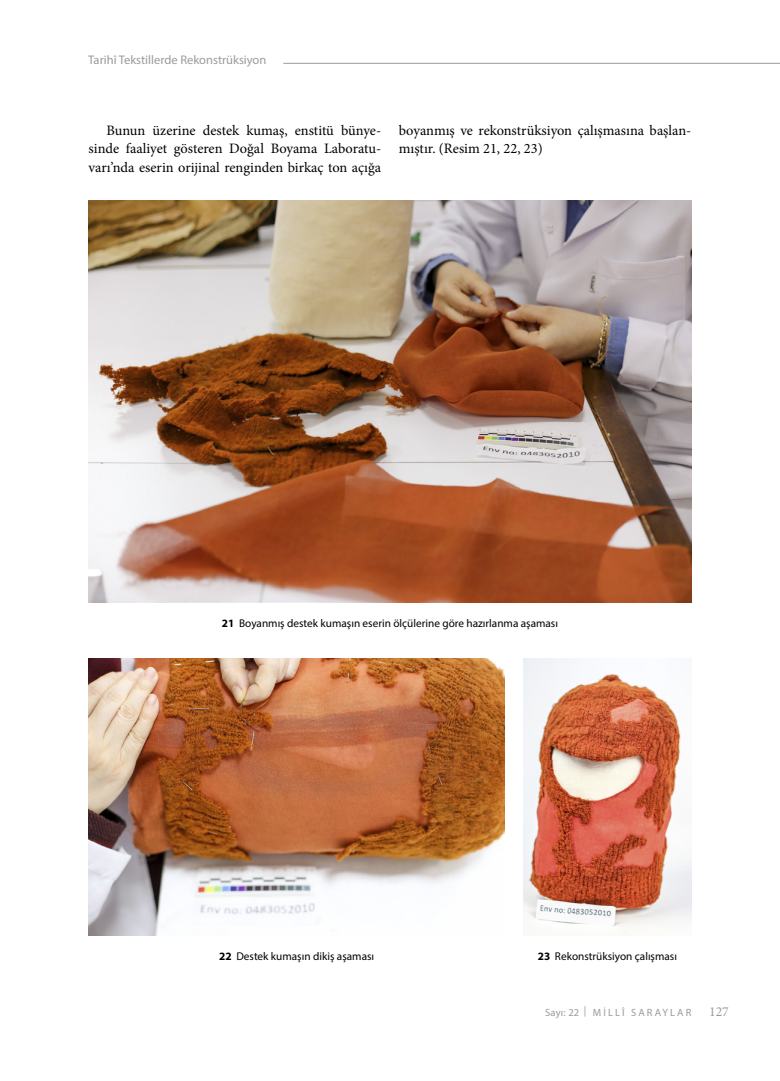
<style>
.page{position:relative;width:780px;height:1081px;background:#fff}
.page>*{position:absolute;margin:0;border:0;box-sizing:border-box;transform-origin:0 0}
.t1{font:14.38px/18.8px "Minion Pro";color:#000;text-align:justify}
.t2{font:13.75px "Minion Pro";color:#9c9b9b}
.t3{font:12.5px "Myriad Pro";color:#9c9b9b}
.t4{font:11.25px "Myriad Pro";color:#000}
.t5{font:10.5px "Myriad Pro";letter-spacing:.2em;color:#9c9b9b}
.s1{font-weight:700}
</style>
<div class="page">
<hr style="left:283px;top:63px;width:497px;height:1px;background:#9c9b9b">
<img style="left:89px;top:200px;width:602px;height:402px">
<img style="left:89px;top:658px;width:416px;height:278px">
<img style="left:523px;top:658px;width:168px;height:276px">
<p class="t3" style="left:88px;top:52px;width:180px">Tarihî Tekstillerde Rekonstrüksiyon</p>
<p class="t1" style="left:89px;top:121px;width:294px;text-indent:18px">Bunun üzerine destek kumaş, enstitü bünye&shy;sinde faaliyet gösteren Doğal Boyama Laboratu&shy;varı’nda eserin orijinal renginden birkaç ton açığa</p>
<p class="t1" style="left:399px;top:121px;width:294px">boyanmış ve rekonstrüksiyon çalışmasına başlan&shy;mıştır. (Resim 21, 22, 23)</p>
<p class="t4" style="left:222px;top:616px;width:337px"><span class="s1">21</span> Boyanmış destek kumaşın eserin ölçülerine göre hazırlanma aşaması</p>
<p class="t4" style="left:219px;top:950px;width:156px"><span class="s1">22</span> Destek kumaşın dikiş aşaması</p>
<p class="t4" style="left:538px;top:950px;width:140px"><span class="s1">23</span> Rekonstrüksiyon çalışması</p>
<p class="t5" style="left:545px;top:1006px;width:148px">Sayı: 22 | MİLLÎ SARAYLAR</p>
<p class="t2" style="left:709px;top:1003px;width:21px">127</p>
</div>
